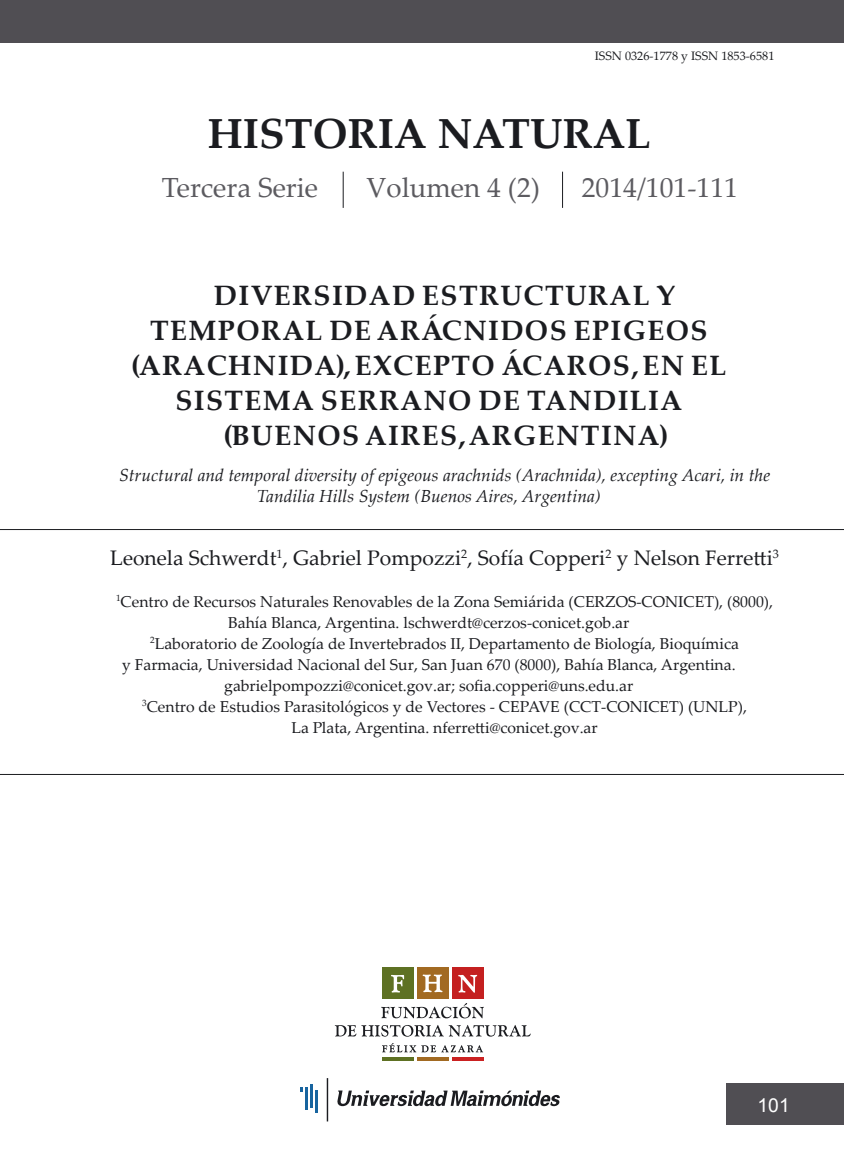
<style>
.page{position:relative;width:844px;height:1166px;background:#fff}
.page>*{position:absolute;margin:0;border:0;box-sizing:border-box;transform-origin:0 0}
.t1{font:700 42px "Palatino Linotype";color:#1b1c20}
.t2{font:700 28px "Palatino Linotype";letter-spacing:.045em;color:#1b1c20}
.t3{font:27.65px "Palatino Linotype";color:#5c5b60}
.t4{font:21px "Palatino Linotype";color:#1b1c20}
.t5{font:19.25px "Arial";color:#fff}
.t6{font:italic 17.5px/21px "Palatino Linotype";color:#1b1c20}
.t7{font:15.75px "Palatino Linotype";color:#1b1c20}
.t8{font:12.25px "Palatino Linotype";color:#1b1c20}
</style>
<div class="page">
<div style="left:726px;top:1083px;width:117px;height:39px;background:#504e53"></div>
<div style="left:726px;top:1085px;width:117px;height:39px;background:#504e53"></div>
<hr style="left:343px;top:172px;width:1px;height:36px;background:#1b1c20">
<hr style="left:562px;top:172px;width:1px;height:36px;background:#1b1c20">
<div style="left:0;top:0;width:843px;height:43px;background:#504e53"></div>
<svg style="left:335px;top:1003px;width:195px;height:33px"></svg>
<div style="left:382px;top:967px;width:31px;height:32px;background:#5e7123"></div>
<div style="left:417px;top:967px;width:31px;height:32px;background:#a26a22"></div>
<div style="left:452px;top:967px;width:31px;height:32px;background:#c42020"></div>
<svg style="left:422px;top:974px;width:20px;height:18px"></svg>
<svg style="left:391px;top:975px;width:13px;height:17px"></svg>
<svg style="left:458px;top:975px;width:19px;height:18px"></svg>
<hr style="left:382px;top:1057px;width:31px;height:4px;background:#5e7123">
<hr style="left:417px;top:1057px;width:31px;height:4px;background:#a26a22">
<hr style="left:452px;top:1057px;width:31px;height:4px;background:#ca2121">
<svg style="left:382px;top:1043px;width:101px;height:9px"></svg>
<hr style="left:326px;top:1078px;width:2px;height:43px;background:#1b1c20">
<svg style="left:337px;top:1090px;width:223px;height:16px"></svg>
<hr style="left:305px;top:1087px;width:3px;height:23px;background:#17649f">
<hr style="left:315px;top:1090px;width:2px;height:23px;background:#17649f">
<hr style="left:310px;top:1084px;width:2px;height:23px;background:#17649f">
<svg style="left:300px;top:1087px;width:3px;height:4px"></svg>
<hr style="left:0;top:529px;width:843px;height:1px;background:#1b1c20">
<hr style="left:0;top:774px;width:843px;height:1px;background:#1b1c20">
<p class="t8" style="left:594px;top:47px;width:181px">ISSN 0326-1778 y ISSN 1853-6581</p>
<h1 class="t1" style="left:208px;top:104px;width:444px">HISTORIA NATURAL</h1>
<h3 class="t3" style="left:162px;top:168px;width:158px">Tercera Serie</h3>
<h3 class="t3" style="left:366px;top:168px;width:175px">Volumen 4 (2)</h3>
<h3 class="t3" style="left:581px;top:168px;width:158px">2014/101-111</h3>
<h2 class="t2" style="left:214px;top:275px;width:45px">DIVERSIDAD</h2>
<h2 class="t2" style="left:422px;top:275px;width:22px">ESTRUCTURAL</h2>
<h2 class="t2" style="left:656px;top:275px;width:17px">Y</h2>
<h2 class="t2" style="left:150px;top:310px;width:23px">TEMPORAL</h2>
<h2 class="t2" style="left:329px;top:310px;width:70px">DE ARÁCNIDOS</h2>
<h2 class="t2" style="left:573px;top:310px;width:20px">EPIGEOS</h2>
<h2 class="t2" style="left:131px;top:345px;width:54px">(ARACHNIDA</h2>
<h2 class="t2" style="left:335px;top:345px;width:79px">), EXCEPTO</h2>
<h2 class="t2" style="left:501px;top:345px;width:23px">ÁCAROS</h2>
<h2 class="t2" style="left:631px;top:345px;width:78px">, EN EL</h2>
<h2 class="t2" style="left:175px;top:380px;width:21px">SISTEMA</h2>
<h2 class="t2" style="left:321px;top:380px;width:23px">SERRANO</h2>
<h2 class="t2" style="left:478px;top:380px;width:88px">DE TANDILIA</h2>
<h2 class="t2" style="left:223px;top:415px;width:50px">(BUENOS</h2>
<h2 class="t2" style="left:365px;top:415px;width:41px">AIRES</h2>
<h2 class="t2" style="left:458px;top:415px;width:56px">, ARGENTINA</h2>
<h2 class="t2" style="left:659px;top:415px;width:11px">)</h2>
<p class="t6" style="left:257px;top:463px;width:514px;text-indent:-138px">Structural and temporal diversity of epigeous arachnids (Arachnida), excepting Acari, in the<br>Tandilia Hills System (Buenos Aires, Argentina)</p>
<h3 class="t4" style="left:110px;top:542px;width:670px">Leonela Schwerdt<sup>1</sup>, Gabriel Pompozzi<sup>2</sup>, Sofía Copperi<sup>2</sup> y Nelson Ferretti<sup>3</sup></h3>
<p class="t7" style="left:116px;top:590px;width:658px"><sup>1</sup>Centro de Recursos Naturales Renovables de la Zona Semiárida (CERZOS-CONICET), (8000),</p>
<p class="t7" style="left:228px;top:611px;width:402px">Bahía Blanca, Argentina. lschwerdt@cerzos-conicet.gob.ar</p>
<p class="t7" style="left:150px;top:632px;width:590px"><sup>2</sup>Laboratorio de Zoología de Invertebrados II, Departamento de Biología, Bioquímica</p>
<p class="t7" style="left:122px;top:653px;width:615px">y Farmacia, Universidad Nacional del Sur, San Juan 670 (8000), Bahía Blanca, Argentina.</p>
<p class="t7" style="left:224px;top:674px;width:410px">gabrielpompozzi@conicet.gov.ar; sofia.copperi@uns.edu.ar</p>
<p class="t7" style="left:142px;top:695px;width:606px"><sup>3</sup>Centro de Estudios Parasitológicos y de Vectores - CEPAVE (CCT-CONICET) (UNLP),</p>
<p class="t7" style="left:291px;top:716px;width:308px">La Plata, Argentina. nferretti@conicet.gov.ar</p>
<p class="t5" style="left:757px;top:1091px;width:34px">101</p>
</div>
